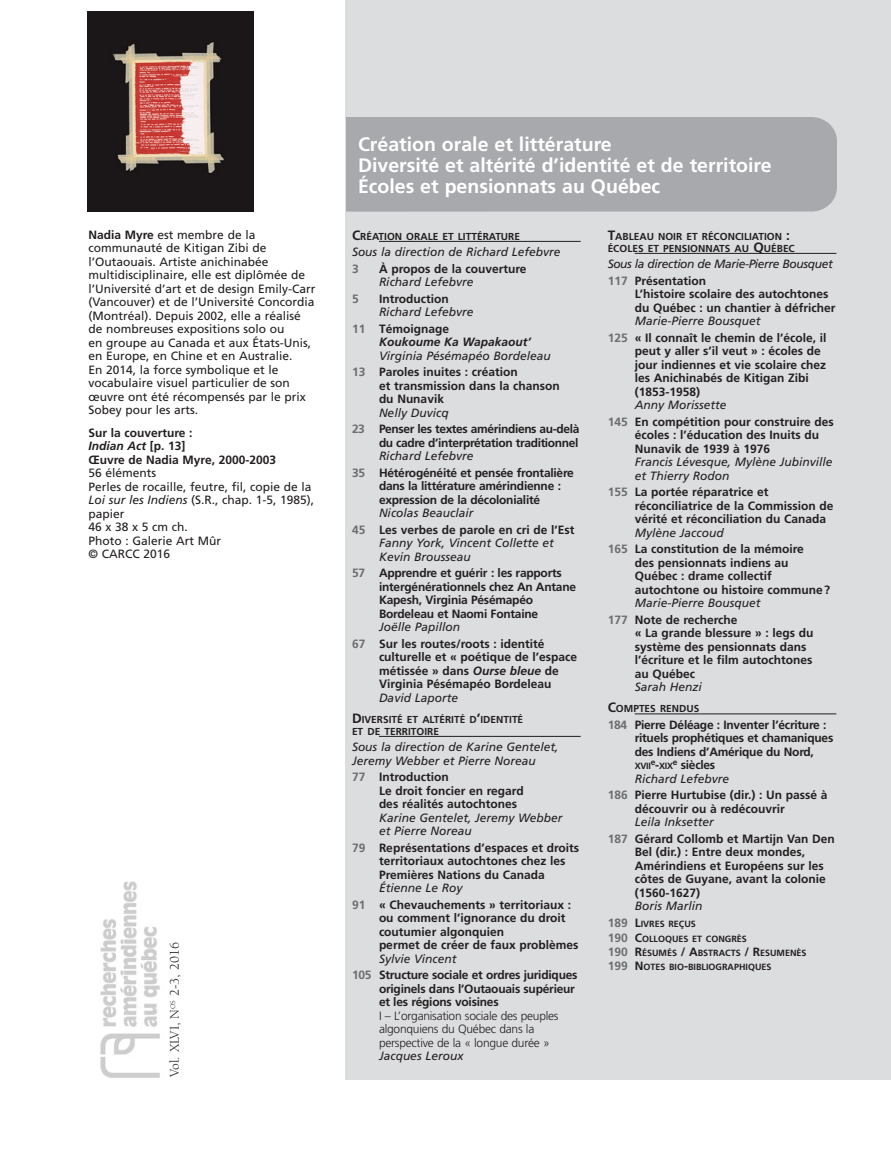
<style>
.page{position:relative;width:891px;height:1161px;background:#fff}
.page>*{position:absolute;margin:0;border:0;box-sizing:border-box;transform-origin:0 0}
.t1{font:700 19.5px/21px "Frutiger";color:#fff}
.t2{font:13.5px "Berkeley";color:#231f20}
.t3{font:700 12px/13.5px "Frutiger";color:#231f20}
.t4{font:12px/13.5px "Frutiger";color:#231f20}
.t5{font:italic 12px/13.5px "Frutiger";color:#231f20}
.t6{font:700 12px/13.5px "Frutiger";letter-spacing:-.02em;color:#231f20}
.t7{font:300 12px/13.5px "Frutiger";letter-spacing:-.02em;color:#231f20}
.t8{font:700 12px/16.5px "Frutiger";letter-spacing:-.03em;color:#231f20}
.t9{font:italic 12px/16.5px "Frutiger";letter-spacing:-.03em;color:#231f20}
.t10{font:italic 700 12px "Frutiger";color:#231f20}
.t11{font:700 12px "Frutiger";color:#6c6d70}
.t12{font:700 10.2px/12px "Frutiger";color:#231f20}
.t13{font:700 9px/14.2px "Frutiger";color:#231f20}
.s1{font-weight:700}
.s2{font-style:italic}
.s3{font-size:13.5px}
.s4{font-weight:700;font-style:normal;color:#6c6d70}
.s5{font-weight:700;font-style:normal}
.s6{font-weight:400;font-style:italic}
.s7{color:#6c6d70}
.s8{font-size:12px}
.s9{font-size:12px;color:#6c6d70}
</style>
<div class="page">
<div style="left:346px;top:0;width:545px;height:1080px;background:#dcdddf"></div>
<hr style="left:379px;top:241px;width:202px;height:1px;background:#231f20">
<hr style="left:379px;top:736px;width:202px;height:1px;background:#231f20">
<hr style="left:635px;top:253px;width:201px;height:1px;background:#231f20">
<hr style="left:635px;top:714px;width:201px;height:1px;background:#231f20">
<div style="left:346px;top:117px;width:491px;height:95px;background:#a8a9ad"></div>
<img style="left:87px;top:12px;width:167px;height:199px">
<img style="left:100px;top:881px;width:60px;height:197px">
<p class="t4" style="left:88px;top:228px;width:229px"><span class="s1">Nadia Myre</span> est membre de la communauté de Kitigan Zibi de l’Outaouais. Artiste anichinabée multidisciplinaire, elle est diplômée de l’Université d’art et de design Emily-Carr (Vancouver) et de l’Université Concordia (Montréal). Depuis 2002, elle a réalisé de nombreuses expositions solo ou<br>en groupe au Canada et aux États-Unis, en Europe, en Chine et en Australie.<br>En 2014, la force symbolique et le vocabulaire visuel particulier de son œuvre ont été récompensés par le prix Sobey pour les arts.</p>
<p class="t3" style="left:88px;top:426px;width:189px">Sur la couverture :<br><span class="s2">Indian Act</span> [p. 13]<br>Œuvre de Nadia Myre, 2000-2003</p>
<p class="t4" style="left:88px;top:466px;width:227px">56 éléments<br>Perles de rocaille, feutre, fil, copie de la<br><span class="s2">Loi sur les Indiens</span> (S.R., chap. 1-5, 1985), papier<br>46 x 38 x 5 cm ch.<br>Photo : Galerie Art Mûr<br>© CARCC 2016</p>
<p class="t2" style="left:167px;top:1077px;width:136px;rotate:-90deg">Vol. XLVI, N<sup>OS</sup> 2-3, 2016</p>
<h1 class="t1" style="left:358px;top:133px;width:415px">Création orale et littérature<br>Diversité et altérité d’identité et de territoire<br>Écoles et pensionnats au Québec</h1>
<p class="t12" style="left:352px;top:230px;width:170px"><span class="s3">C</span>RÉATION ORALE ET LITTÉRATURE</p>
<p class="t5" style="left:352px;top:245px;width:210px">Sous la direction de Richard Lefebvre</p>
<p class="t11" style="left:352px;top:261px;width:8px">3</p>
<p class="t3" style="left:379px;top:261px;width:149px">À propos de la couverture</p>
<p class="t5" style="left:379px;top:275px;width:96px">Richard Lefebvre</p>
<p class="t11" style="left:352px;top:291px;width:8px">5</p>
<p class="t3" style="left:379px;top:291px;width:71px">Introduction</p>
<p class="t5" style="left:352px;top:304px;width:123px;line-height:16.5px;text-indent:27px">Richard Lefebvre<br><span class="s4">11</span> <span class="s5">Témoignage</span></p>
<p class="t10" style="left:379px;top:335px;width:153px">Koukoume Ka Wapakaout’</p>
<p class="t5" style="left:352px;top:347px;width:200px;line-height:16.5px;text-indent:27px">Virginia Pésémapéo Bordeleau<br><span class="s4">13</span> <span class="s5">Paroles inuites : création</span></p>
<p class="t3" style="left:379px;top:378px;width:182px">et transmission dans la chanson du Nunavik</p>
<p class="t8" style="left:352px;top:404px;width:229px;text-indent:27px"><span class="s6">Nelly Duvicq<br></span><span class="s7">23</span> Penser les textes amérindiens au-delà</p>
<p class="t8" style="left:379px;top:434px;width:201px">du cadre d’interprétation traditionnel</p>
<p class="t6" style="left:352px;top:447px;width:223px;line-height:16.5px;text-indent:27px"><span class="s6">Richard Lefebvre<br></span><span class="s7">35</span> Hétérogénéité et pensée frontalière</p>
<p class="t6" style="left:379px;top:479px;width:184px">dans la littérature amérindienne : expression de la décolonialité</p>
<p class="t3" style="left:352px;top:504px;width:224px;line-height:16.5px;text-indent:27px"><span class="s6">Nicolas Beauclair<br></span><span class="s7">45</span> Les verbes de parole en cri de l’Est</p>
<p class="t5" style="left:379px;top:536px;width:176px">Fanny York, Vincent Collette et<br>Kevin Brousseau</p>
<p class="t6" style="left:379px;top:566px;width:199px;text-indent:-27px"><span class="s7">57</span> Apprendre et guérir : les rapports intergénérationnels chez An Antane<br>Kapesh, Virginia Pésémapéo<br>Bordeleau et Naomi Fontaine</p>
<p class="t3" style="left:352px;top:618px;width:194px;line-height:16.5px;text-indent:27px"><span class="s6">Joëlle Papillon<br></span><span class="s7">67</span> Sur les routes/roots : identité</p>
<p class="t3" style="left:379px;top:650px;width:200px">culturelle et « poétique de l’espace métissée » dans <span class="s2">Ourse bleue</span> de<br>Virginia Pésémapéo Bordeleau</p>
<p class="t5" style="left:379px;top:691px;width:81px">David Laporte</p>
<p class="t12" style="left:352px;top:713px;width:173px"><span class="s3">D</span>IVERSITÉ ET ALTÉRITÉ D<span class="s3">’</span>IDENTITÉ<br>ET DE TERRITOIRE</p>
<p class="t5" style="left:352px;top:740px;width:208px">Sous la direction de Karine Gentelet,<br>Jeremy Webber et Pierre Noreau</p>
<p class="t3" style="left:379px;top:770px;width:146px;text-indent:-27px"><span class="s7">77</span> Introduction<br>Le droit foncier en regard des réalités autochtones</p>
<p class="t5" style="left:379px;top:811px;width:185px">Karine Gentelet, Jeremy Webber et Pierre Noreau</p>
<p class="t3" style="left:379px;top:840px;width:202px;text-indent:-27px"><span class="s7">79</span> Représentations d’espaces et droits territoriaux autochtones chez les<br>Premières Nations du Canada</p>
<p class="t3" style="left:352px;top:879px;width:221px;line-height:16.5px;text-indent:27px"><span class="s6">Étienne Le Roy<br></span><span class="s7">91</span> « Chevauchements » territoriaux :</p>
<p class="t3" style="left:379px;top:911px;width:201px">ou comment l’ignorance du droit coutumier algonquien<br>permet de créer de faux problèmes</p>
<p class="t6" style="left:352px;top:950px;width:227px;line-height:16.5px;text-indent:27px"><span class="s6">Sylvie Vincent<br></span><span class="s7">105</span> Structure sociale et ordres juridiques</p>
<p class="t6" style="left:379px;top:981px;width:197px">originels dans l’Outaouais supérieur et les régions voisines</p>
<p class="t7" style="left:379px;top:1009px;width:181px">I – L’organisation sociale des peuples algonquiens du Québec dans la perspective de la « longue durée »</p>
<p class="t5" style="left:379px;top:1049px;width:86px">Jacques Leroux</p>
<p class="t12" style="left:608px;top:230px;width:189px"><span class="s3">T</span>ABLEAU NOIR ET RÉCONCILIATION <span class="s3">:<br></span>ÉCOLES ET PENSIONNATS AU <span class="s3">Q</span>UÉBEC</p>
<p class="t9" style="left:608px;top:256px;width:226px">Sous la direction de Marie-Pierre Bousquet<br><span class="s4">117</span> <span class="s5">Présentation</span></p>
<p class="t3" style="left:635px;top:287px;width:202px">L’histoire scolaire des autochtones du Québec : un chantier à défricher</p>
<p class="t3" style="left:608px;top:312px;width:220px;line-height:16.5px;text-indent:27px"><span class="s6">Marie-Pierre Bousquet<br></span><span class="s7">125</span> « Il connaît le chemin de l’école, il</p>
<p class="t3" style="left:635px;top:344px;width:193px">peut y aller s’il veut » : écoles de jour indiennes et vie scolaire chez les Anichinabés de Kitigan Zibi (1853-1958)</p>
<p class="t3" style="left:608px;top:396px;width:228px;line-height:16.5px;text-indent:27px"><span class="s6">Anny Morissette<br></span><span class="s7">145</span> En compétition pour construire des</p>
<p class="t3" style="left:635px;top:428px;width:186px">écoles : l’éducation des Inuits du<br>Nunavik de 1939 à 1976</p>
<p class="t5" style="left:635px;top:455px;width:199px">Francis Lévesque, Mylène Jubinville et Thierry Rodon</p>
<p class="t3" style="left:635px;top:485px;width:200px;text-indent:-27px"><span class="s7">155</span> La portée réparatrice et réconciliatrice de la Commission de vérité et réconciliation du Canada</p>
<p class="t3" style="left:608px;top:524px;width:198px;line-height:16.5px;text-indent:27px"><span class="s6">Mylène Jaccoud<br></span><span class="s7">165</span> La constitution de la mémoire</p>
<p class="t3" style="left:635px;top:555px;width:197px">des pensionnats indiens au<br>Québec : drame collectif autochtone ou histoire commune?</p>
<p class="t5" style="left:608px;top:595px;width:154px;line-height:16.5px;text-indent:27px">Marie-Pierre Bousquet<br><span class="s4">177</span> <span class="s5">Note de recherche</span></p>
<p class="t3" style="left:635px;top:626px;width:180px">« La grande blessure » : legs du système des pensionnats dans l’écriture et le film autochtones au Québec</p>
<p class="t5" style="left:635px;top:680px;width:69px">Sarah Henzi</p>
<p class="t12" style="left:608px;top:702px;width:93px"><span class="s3">C</span>OMPTES RENDUS</p>
<p class="t6" style="left:635px;top:717px;width:200px;text-indent:-27px"><span class="s7">184</span> Pierre Déléage : Inventer l’écriture : rituels prophétiques et chamaniques des Indiens d’Amérique du Nord,</p>
<p class="t13" style="left:635px;top:759px;width:40px">XVII<sup>e</sup><span class="s8">-</span>XIX</p>
<p class="t5" style="left:635px;top:758px;width:96px;text-indent:38px"><sup>e</sup> <span class="s5">siècles<br></span>Richard Lefebvre</p>
<p class="t3" style="left:635px;top:788px;width:194px;text-indent:-27px"><span class="s7">186</span> Pierre Hurtubise (dir.) : Un passé à découvrir ou à redécouvrir</p>
<p class="t3" style="left:608px;top:813px;width:229px;line-height:16.5px;text-indent:27px"><span class="s6">Leila Inksetter<br></span><span class="s7">187</span> Gérard Collomb et Martijn Van Den</p>
<p class="t3" style="left:635px;top:845px;width:193px">Bel (dir.) : Entre deux mondes,<br>Amérindiens et Européens sur les côtes de Guyane, avant la colonie (1560-1627)</p>
<p class="t5" style="left:635px;top:899px;width:69px">Boris Marlin</p>
<p class="t13" style="left:608px;top:917px;width:200px"><span class="s9">189</span> <span class="s8">L</span>IVRES REÇUS<br><span class="s9">190</span> <span class="s8">C</span>OLLOQUES ET CONGRÈS<br><span class="s9">190</span> <span class="s8">R</span>ÉSUMÉS <span class="s8">/ A</span>BSTRACTS <span class="s8">/ R</span>ESUMENÈS<br><span class="s9">199</span> <span class="s8">N</span>OTES BIO<span class="s8">-</span>BIBLIOGRAPHIQUES</p>
</div>
